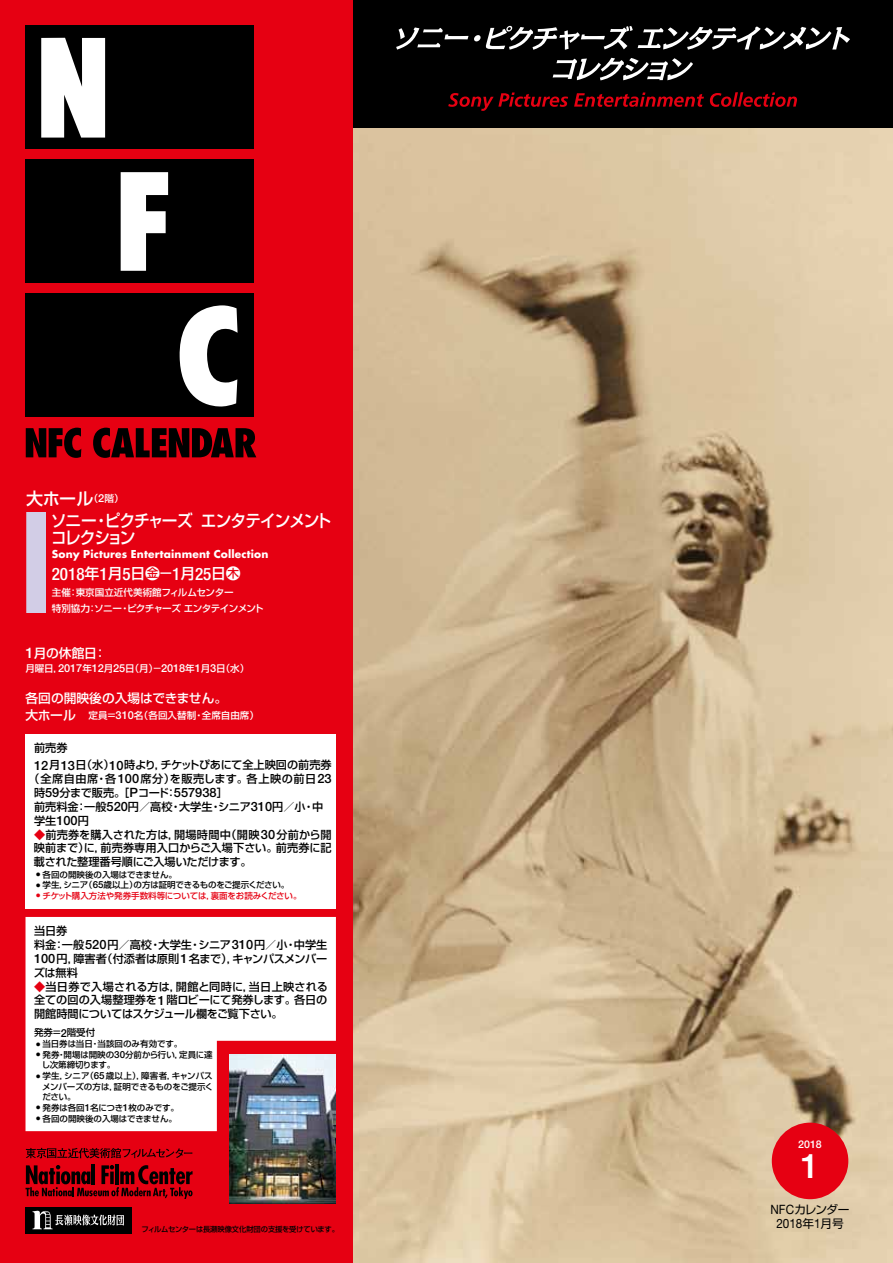
<style>
.page{position:relative;width:893px;height:1263px;background:#fff}
.page>*{position:absolute;margin:0;border:0;box-sizing:border-box;transform-origin:0 0}
.t1{font:500 34.05px "Helvetica Neue";color:#fff}
.t2{font:500 condensed 17.1px "Helvetica Neue";color:#fff}
.t3{font:500 16.95px/22.4px "Shin Go Pro";letter-spacing:-.06em;color:#fff}
.t4{font:500 16.95px "Shin Go Pro";letter-spacing:-.06em;color:#fff;scale:.92 1}
.t5{font:12.9px "Helvetica Neue";color:#000;scale:.91 1}
.t6{font:500 12.75px "Shin Go Pro";color:#fff}
.t7{font:11.7px "Shin Go Pro";letter-spacing:-.07em;color:#000}
.t8{font:500 11.1px/13.8px "Shin Go Pro";letter-spacing:-.01em;color:#000}
.t9{font:700 10.65px "Futura";letter-spacing:.015em;color:#fff}
.t10{font:500 10.65px "Helvetica Neue";color:#fff}
.t11{font:500 9.6px/15.9px "Shin Go Pro";letter-spacing:-.045em;color:#fff}
.t12{font:500 9.6px "Shin Go Pro";letter-spacing:-.02em;color:#fff}
.t13{font:500 9.6px "Shin Go Pro";color:#fff}
.t14{font:500 9.6px "Shin Go Pro";color:#000}
.t15{font:500 8.55px/10.6px "Shin Go Pro";letter-spacing:-.01em;color:#000}
.t16{font:500 8.55px "Shin Go Pro";letter-spacing:-.03em;color:#000}
.t17{font:500 8.55px "Shin Go Pro";letter-spacing:-.015em;color:#e60012}
.t18{font:500 7.5px "Shin Go Pro";letter-spacing:-.025em;color:#000}
.s1{font-family:"Shin Go Pro";font-stretch:normal;font-size:14.85px}
.s2{font-family:"Helvetica Neue";font-size:14.7px}
.s3{font-family:"Helvetica Neue";font-size:10.95px}
.s4{font-size:12.75px}
.s5{font-family:"Helvetica Neue";font-size:12.9px}
.s6{color:#e60012}
.s7{font-family:"Helvetica Neue";font-size:9.75px}
.s8{font-family:"Shin Go Pro";font-size:11.7px}
</style>
<div class="page">
<img style="left:353px;top:128px;width:540px;height:1135px">
<div style="left:0;top:0;width:353px;height:1263px;background:#e60012"></div>
<div style="left:772px;top:1123px;width:76px;height:76px;background:#e60012;border-radius:50%"></div>
<div style="left:353px;top:0;width:540px;height:128px;background:#000"></div>
<div style="left:26px;top:26px;width:228px;height:123px;background:#000"></div>
<div style="left:26px;top:160px;width:228px;height:123px;background:#000"></div>
<div style="left:26px;top:294px;width:228px;height:123px;background:#000"></div>
<svg style="left:41px;top:38px;width:64px;height:100px;background:#dedede"></svg>
<svg style="left:121px;top:172px;width:47px;height:99px"></svg>
<svg style="left:179px;top:305px;width:59px;height:102px"></svg>
<svg style="left:26px;top:428px;width:55px;height:30px"></svg>
<svg style="left:93px;top:428px;width:163px;height:30px"></svg>
<div style="left:26px;top:512px;width:19px;height:101px;background:#d2cde6"></div>
<div style="left:26px;top:734px;width:310px;height:174px;background:#fff"></div>
<div style="left:26px;top:917px;width:310px;height:214px;background:#fff"></div>
<hr style="left:92px;top:1164px;width:3px;height:20px;background:#000">
<hr style="left:115px;top:1164px;width:4px;height:20px;background:#000">
<svg style="left:26px;top:1165px;width:167px;height:34px"></svg>
<svg style="left:26px;top:1148px;width:166px;height:10px"></svg>
<div style="left:26px;top:1207px;width:106px;height:26px;background:#000"></div>
<svg style="left:33px;top:1210px;width:91px;height:19px"></svg>
<img style="left:230px;top:1055px;width:106px;height:148px">
<svg style="left:448px;top:92px;width:349px;height:19px"></svg>
<svg style="left:553px;top:58px;width:140px;height:22px"></svg>
<svg style="left:396px;top:26px;width:454px;height:24px"></svg>
<h3 class="t3" style="left:51px;top:485px;width:282px;text-indent:-25px">大ホール<sup>（</sup><sup>2</sup><sup>階）<br></sup>ソニー・ピクチャーズエンタテインメント</h3>
<h3 class="t4" style="left:51px;top:524px;width:93px">コレクション</h3>
<p class="t9" style="left:52px;top:546px;width:218px">Sony Pictures Entertainment Collection</p>
<h2 class="t2" style="left:52px;top:563px;width:190px">2018<span class="s1">年</span>1<span class="s1">月</span>5<span class="s1">日金－</span>1<span class="s1">月</span>25<span class="s1">日木</span></h2>
<p class="t11" style="left:52px;top:583px;width:213px">主催：東京国立近代美術館フィルムセンター<br>特別協力：ソニー・ピクチャーズエンタテインメント</p>
<p class="t6" style="left:26px;top:642px;width:82px"><span class="s2">1</span>月の休館日：</p>
<p class="t12" style="left:26px;top:660px;width:225px">月曜日，<span class="s3">2017</span>年<span class="s3">12</span>月<span class="s3">25</span>日（月）－<span class="s3">2018</span>年<span class="s3">1</span>月<span class="s3">3</span>日（水）</p>
<p class="t6" style="left:26px;top:687px;width:203px">各回の開映後の入場はできません。</p>
<p class="t13" style="left:26px;top:707px;width:235px"><span class="s4">大ホール</span> 定員＝<span class="s3">310</span>名（各回入替制・全席自由席）</p>
<p class="t8" style="left:34px;top:738px;width:299px;line-height:17px">前売券<br><span class="s5">12</span>月<span class="s5">13</span>日（水）<span class="s5">10</span>時より，チケットぴあにて全上映回の前売券</p>
<p class="t8" style="left:34px;top:771px;width:299px;text-indent:-5px">（全席自由席・各<span class="s5">100</span>席分）を販売します。各上映の前日<span class="s5">23</span>時<span class="s5">59</span>分まで販売。［<span class="s5">P</span>コード：<span class="s5">557938</span>］<br>前売料金：一般<span class="s5">520</span>円／高校・大学生・シニア<span class="s5">310</span>円／小・中学生<span class="s5">100</span>円</p>
<p class="t8" style="left:34px;top:826px;width:299px;text-align:justify"><span class="s6">◆</span>前売券を購入された方は，開場時間中（開映<span class="s5">30</span>分前から開映前まで）に，前売券専用入口からご入場下さい。前売券に記載された整理番号順にご入場いただけます。</p>
<p class="t15" style="left:36px;top:868px;width:142px"><sup>●</sup> 各回の開映後の入場はできません。</p>
<p class="t16" style="left:36px;top:878px;width:255px"><sup>●</sup> 学生，シニア（<span class="s7">65</span>歳以上）の方は証明できるものをご提示ください。</p>
<p class="t17" style="left:36px;top:889px;width:267px"><sup>●</sup> チケット購入方法や発券手数料等については，裏面をお読みください。</p>
<p class="t8" style="left:34px;top:923px;width:295px">当日券<br>料金：一般<span class="s5">520</span>円／高校・大学生・シニア<span class="s5">310</span>円／小・中学生<br><span class="s5">100</span>円，障害者（付添者は原則<span class="s5">1</span>名まで），キャンパスメンバーズは無料</p>
<p class="t8" style="left:34px;top:978px;width:295px;text-align:justify"><span class="s6">◆</span>当日券で入場される方は，開館と同時に，当日上映される全ての回の入場整理券を<span class="s5">1</span>階ロビーにて発券します。各日の開館時間についてはスケジュール欄をご覧下さい。</p>
<p class="t14" style="left:34px;top:1025px;width:63px">発券＝<span class="s3">2</span>階受付</p>
<p class="t15" style="left:36px;top:1037px;width:148px"><sup>●</sup> 当日券は当日・当該回のみ有効です。</p>
<p class="t15" style="left:42px;top:1048px;width:172px;text-indent:-6px"><sup>●</sup> 発券・開場は開映の<span class="s7">30</span>分前から行い，定員に達し次第締切ります。</p>
<p class="t15" style="left:42px;top:1069px;width:173px;text-align:justify;text-indent:-6px"><sup>●</sup> 学生，シニア（<span class="s7">65</span>歳以上），障害者，キャンパスメンバーズの方は，証明できるものをご提示ください。</p>
<p class="t15" style="left:36px;top:1101px;width:144px"><sup>●</sup> 発券は各回<span class="s7">1</span>名につき<span class="s7">1</span>枚のみです。</p>
<p class="t15" style="left:36px;top:1112px;width:142px"><sup>●</sup> 各回の開映後の入場はできません。</p>
<p class="t18" style="left:142px;top:1223px;width:199px">フィルムセンターは長瀬映像文化財団の支援を受けています。</p>
<p class="t10" style="left:798px;top:1137px;width:25px">2018</p>
<h1 class="t1" style="left:801px;top:1146px;width:20px">1</h1>
<p class="t7" style="left:770px;top:1200px;width:81px"><span class="s5">NFC</span>カレンダー</p>
<p class="t5" style="left:776px;top:1215px;width:75px">2018<span class="s8">年</span>1<span class="s8">月号</span></p>
</div>
